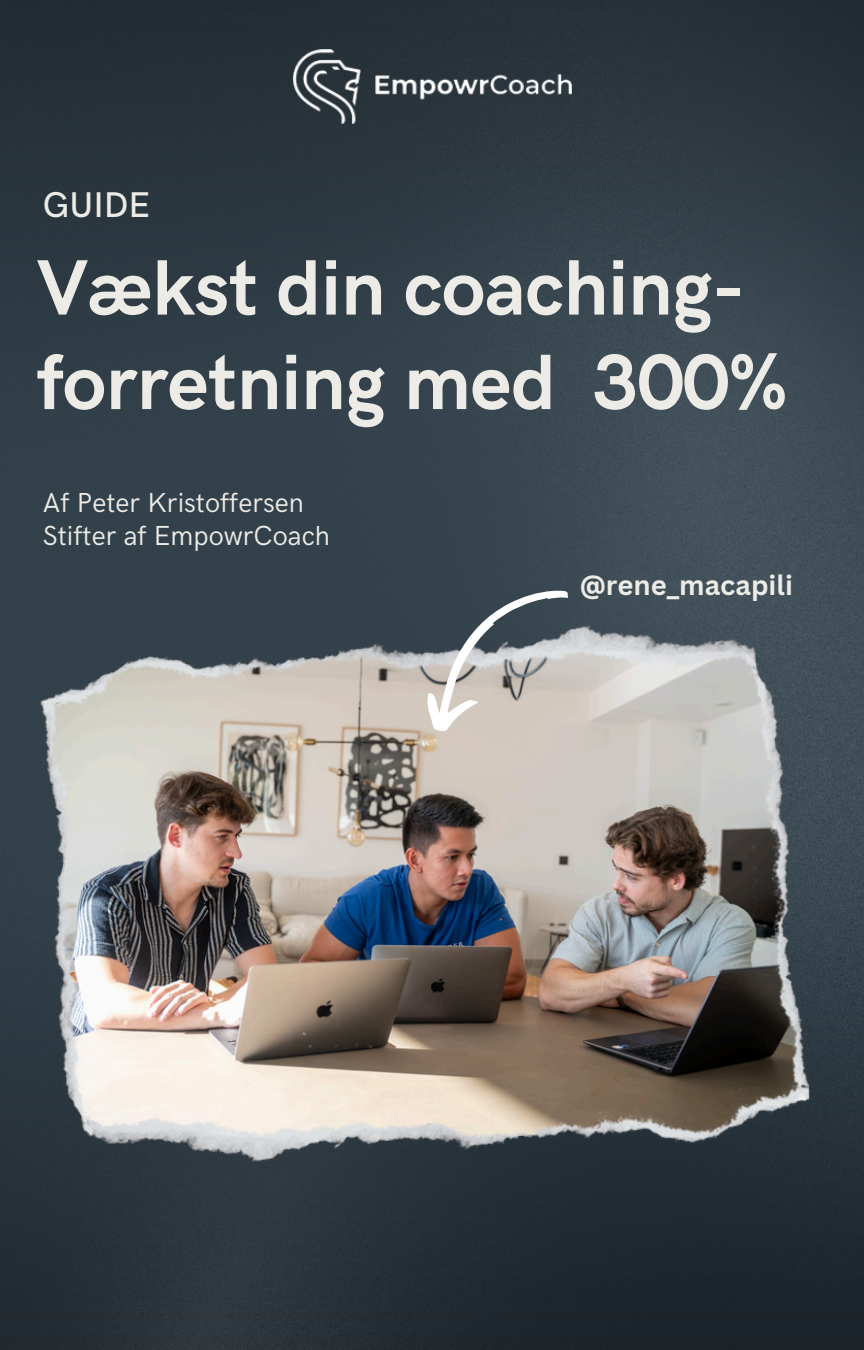
<style>
.page{position:relative;width:864px;height:1350px;background:#fff}
.page>*{position:absolute;margin:0;border:0;box-sizing:border-box;transform-origin:0 0}
.t1{font:700 78.75px/94.5px "HK Grotesk";letter-spacing:-.005em;color:#edebe6}
.t2{font:500 35.77px "HK Grotesk";color:#edebe6}
.t3{font:27.68px "HK Grotesk";color:#edebe6}
.t4{font:700 27.45px "Canva Sans";color:#edebe6}
</style>
<div class="page">
<img style="left:0;top:0;width:864px;height:1350px">
<img style="left:293px;top:50px;width:278px;height:74px">
<img style="left:37px;top:626px;width:774px;height:536px">
<svg style="left:408px;top:560px;width:163px;height:183px;background:#8b8e8f"></svg>
<h2 class="t2" style="left:43px;top:185px;width:109px">GUIDE</h2>
<p class="t1" style="left:37px;top:244px;width:752px">Vækst din coaching&shy;forretning med 300%</p>
<h1 class="t3" style="left:43px;top:487px;width:262px">Af Peter Kristoffersen</h1>
<p class="t3" style="left:43px;top:520px;width:289px">Stifter af EmpowrCoach</p>
<p class="t4" style="left:580px;top:565px;width:215px">@rene_macapili</p>
</div>
